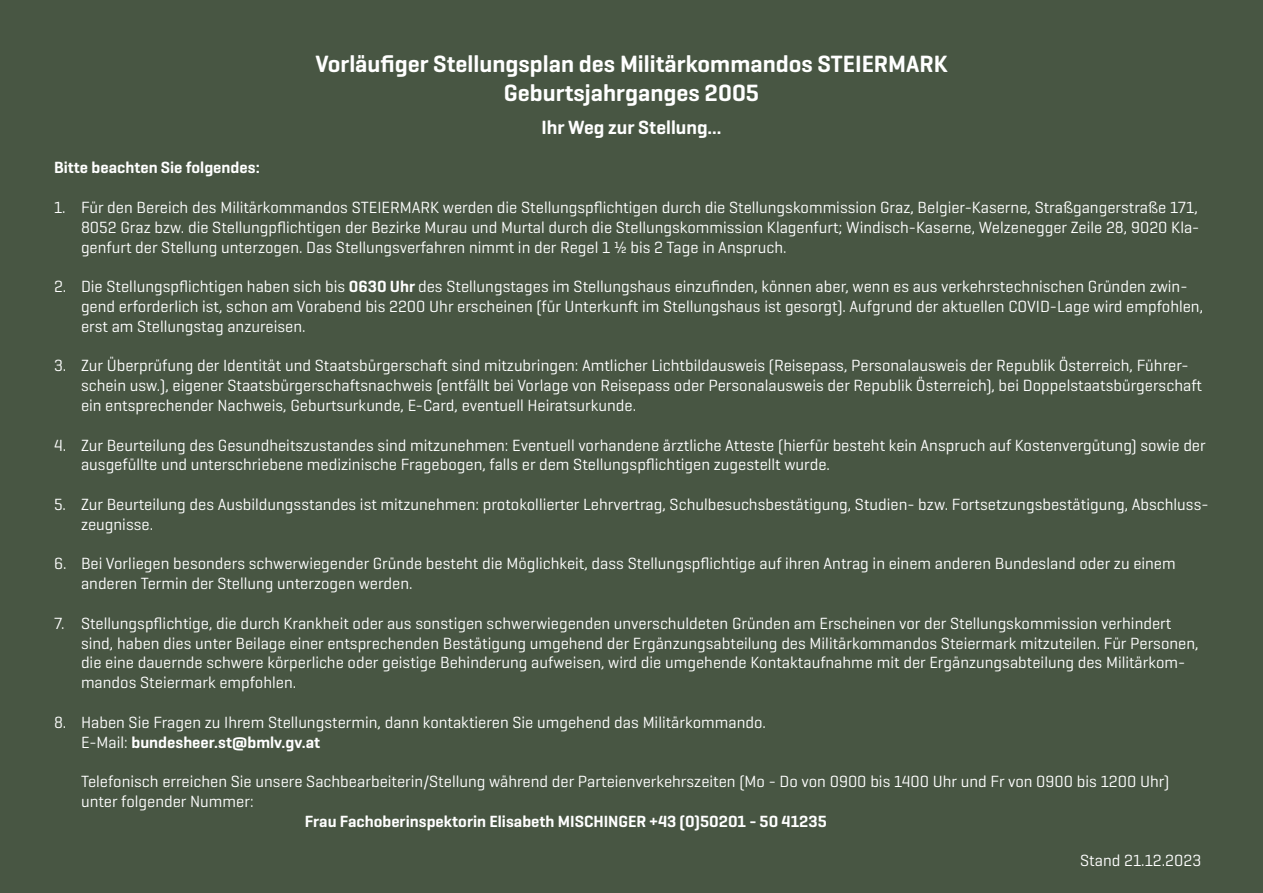
<style>
.page{position:relative;width:1263px;height:893px;background:#485643}
.page>*{position:absolute;margin:0;border:0;box-sizing:border-box;transform-origin:0 0}
.t1{font:600 24px/28.8px "Geogrotesque";color:#fff;text-align:center}
.t2{font:600 19.5px "Geogrotesque";color:#fff}
.t3{font:16.5px/19.8px "Geogrotesque";color:#fff}
.t4{font:600 16.5px "Geogrotesque";color:#fff}
.s1{font-weight:600}
</style>
<div class="page">
<h1 class="t1" style="left:315px;top:49px;width:634px">Vorläufiger Stellungsplan des Militärkommandos STEIERMARK<br>Geburtsjahrganges 2005</h1>
<p class="t2" style="left:541px;top:115px;width:182px">Ihr Weg zur Stellung...</p>
<p class="t4" style="left:54px;top:157px;width:207px">Bitte beachten Sie folgendes:</p>
<p class="t3" style="left:81px;top:197px;width:1120px;text-align:justify;text-indent:-27px">1. Für den Bereich des Militärkommandos STEIERMARK werden die Stellungspflichtigen durch die Stellungskommission Graz, Belgier-Kaserne, Straßgangerstraße 171, 8052 Graz bzw. die Stellungpflichtigen der Bezirke Murau und Murtal durch die Stellungskommission Klagenfurt; Windisch-Kaserne, Welzenegger Zeile 28, 9020 Kla&shy;genfurt der Stellung unterzogen. Das Stellungsverfahren nimmt in der Regel 1 ½ bis 2 Tage in Anspruch.</p>
<p class="t3" style="left:81px;top:276px;width:1124px;text-indent:-27px">2. Die Stellungspflichtigen haben sich bis <span class="s1">0630 Uhr</span> des Stellungstages im Stellungshaus einzufinden, können aber, wenn es aus verkehrstechnischen Gründen zwin&shy;gend erforderlich ist, schon am Vorabend bis 2200 Uhr erscheinen (für Unterkunft im Stellungshaus ist gesorgt). Aufgrund der aktuellen COVID-Lage wird empfohlen, erst am Stellungstag anzureisen.</p>
<p class="t3" style="left:81px;top:355px;width:1122px;text-indent:-27px">3. Zur Überprüfung der Identität und Staatsbürgerschaft sind mitzubringen: Amtlicher Lichtbildausweis (Reisepass, Personalausweis der Republik Österreich, Führer&shy;schein usw.), eigener Staatsbürgerschaftsnachweis (entfällt bei Vorlage von Reisepass oder Personalausweis der Republik Österreich), bei Doppelstaatsbürgerschaft ein entsprechender Nachweis, Geburtsurkunde, E-Card, eventuell Heiratsurkunde.</p>
<p class="t3" style="left:81px;top:435px;width:1126px;text-indent:-27px">4. Zur Beurteilung des Gesundheitszustandes sind mitzunehmen: Eventuell vorhandene ärztliche Atteste (hierfür besteht kein Anspruch auf Kostenvergütung) sowie der ausgefüllte und unterschriebene medizinische Fragebogen, falls er dem Stellungspflichtigen zugestellt wurde.</p>
<p class="t3" style="left:81px;top:494px;width:1129px;text-indent:-27px">5. Zur Beurteilung des Ausbildungsstandes ist mitzunehmen: protokollierter Lehrvertrag, Schulbesuchsbestätigung, Studien- bzw. Fortsetzungsbestätigung, Abschluss&shy;zeugnisse.</p>
<p class="t3" style="left:81px;top:553px;width:1096px;text-indent:-27px">6. Bei Vorliegen besonders schwerwiegender Gründe besteht die Möglichkeit, dass Stellungspflichtige auf ihren Antrag in einem anderen Bundesland oder zu einem anderen Termin der Stellung unterzogen werden.</p>
<p class="t3" style="left:81px;top:613px;width:1119px;text-indent:-27px">7. Stellungspflichtige, die durch Krankheit oder aus sonstigen schwerwiegenden unverschuldeten Gründen am Erscheinen vor der Stellungskommission verhindert sind, haben dies unter Beilage einer entsprechenden Bestätigung umgehend der Ergänzungsabteilung des Militärkommandos Steiermark mitzuteilen. Für Personen, die eine dauernde schwere körperliche oder geistige Behinderung aufweisen, wird die umgehende Kontaktaufnahme mit der Ergänzungsabteilung des Militärkom&shy;mandos Steiermark empfohlen.</p>
<p class="t3" style="left:81px;top:712px;width:686px;text-indent:-27px">8. Haben Sie Fragen zu Ihrem Stellungstermin, dann kontaktieren Sie umgehend das Militärkommando.<br>E-Mail: <span class="s1">bundesheer.st@bmlv.gv.at</span></p>
<p class="t3" style="left:81px;top:771px;width:1090px">Telefonisch erreichen Sie unsere Sachbearbeiterin/Stellung während der Parteienverkehrszeiten (Mo - Do von 0900 bis 1400 Uhr und Fr von 0900 bis 1200 Uhr) unter folgender Nummer:</p>
<p class="t4" style="left:305px;top:811px;width:523px">Frau Fachoberinspektorin Elisabeth MISCHINGER +43 (0)50201 - 50 41235</p>
<p class="t3" style="left:1080px;top:850px;width:123px">Stand 21.12.2023</p>
</div>
